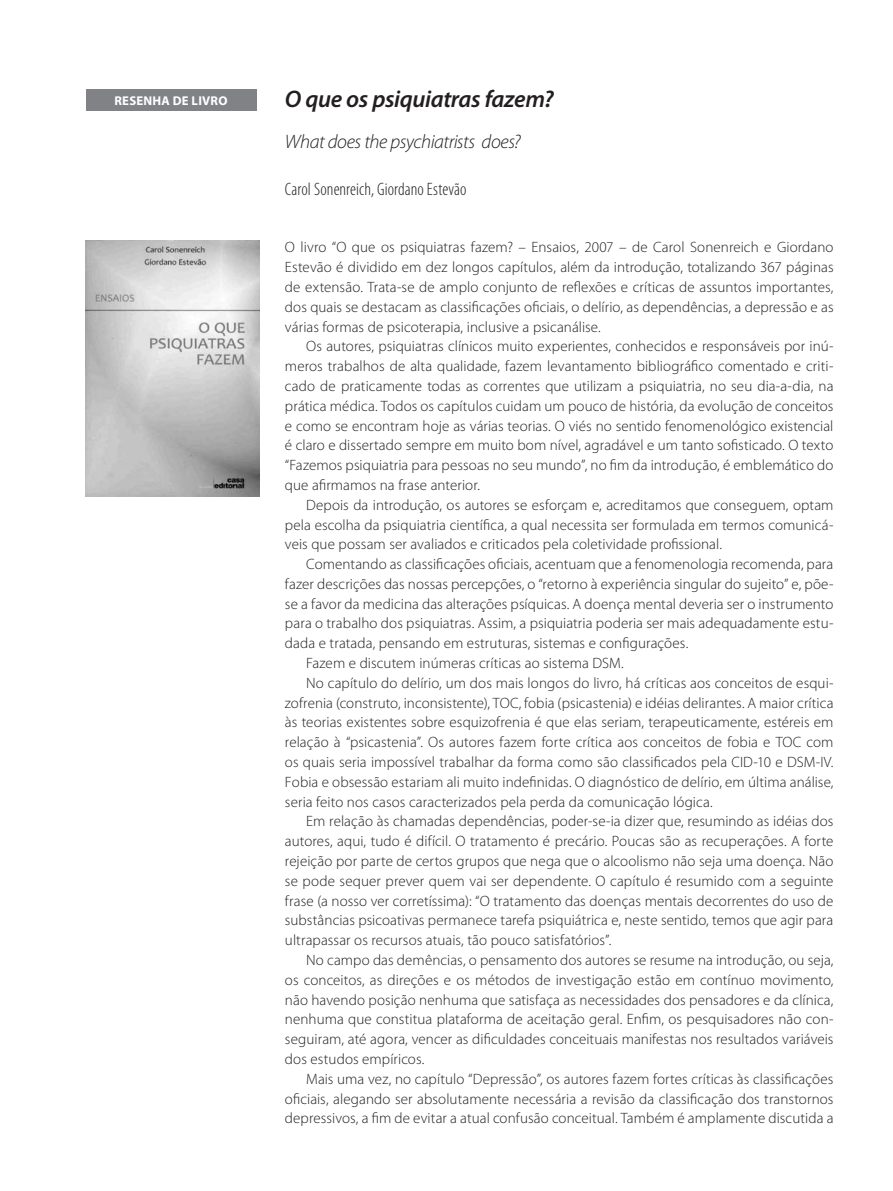
<style>
.page{position:relative;width:893px;height:1191px;background:#fff}
.page>*{position:absolute;margin:0;border:0;box-sizing:border-box;transform-origin:0 0}
.t1{font:italic 600 24px "Myriad Pro";letter-spacing:-.015em;color:#231f20}
.t2{font:italic 300 19.5px "Myriad Pro";letter-spacing:-.025em;color:#231f20}
.t3{font:300 condensed 18px "Myriad Pro";letter-spacing:.005em;color:#231f20}
.t4{font:300 15px/19.8px "Myriad Pro";letter-spacing:.005em;color:#231f20;text-align:justify}
.t5{font:700 12.75px "Myriad Pro";letter-spacing:.02em;color:#fff}
</style>
<div class="page">
<div style="left:86px;top:89px;width:170px;height:22px;background:#808285"></div>
<img style="left:86px;top:240px;width:174px;height:257px">
<p class="t5" style="left:114px;top:93px;width:115px">RESENHA DE LIVRO</p>
<h1 class="t1" style="left:285px;top:86px;width:270px">O que os psiquiatras fazem?</h1>
<h2 class="t2" style="left:285px;top:131px;width:237px">What does the psychiatrists does?</h2>
<p class="t3" style="left:285px;top:179px;width:183px">Carol Sonenreich, Giordano Estevão</p>
<p class="t4" style="left:285px;top:238px;width:550px">O livro “O que os psiquiatras fazem? – Ensaios, 2007 – de Carol Sonenreich e Giordano Estevão é dividido em dez longos capítulos, além da introdução, totalizando 367 páginas de extensão. Trata-se de amplo conjunto de reflexões e críticas de assuntos importantes, dos quais se destacam as classificações oficiais, o delírio, as dependências, a depressão e as várias formas de psicoterapia, inclusive a psicanálise.</p>
<p class="t4" style="left:285px;top:337px;width:550px;text-indent:21px">Os autores, psiquiatras clínicos muito experientes, conhecidos e responsáveis por inú&shy;meros trabalhos de alta qualidade, fazem levantamento bibliográfico comentado e criti&shy;cado de praticamente todas as correntes que utilizam a psiquiatria, no seu dia-a-dia, na prática médica. Todos os capítulos cuidam um pouco de história, da evolução de conceitos e como se encontram hoje as várias teorias. O viés no sentido fenomenológico existencial é claro e dissertado sempre em muito bom nível, agradável e um tanto sofisticado. O texto “Fazemos psiquiatria para pessoas no seu mundo”, no fim da introdução, é emblemático do que afirmamos na frase anterior.</p>
<p class="t4" style="left:285px;top:495px;width:550px;text-indent:21px">Depois da introdução, os autores se esforçam e, acreditamos que conseguem, optam pela escolha da psiquiatria científica, a qual necessita ser formulada em termos comunicá&shy;veis que possam ser avaliados e criticados pela coletividade profissional.</p>
<p class="t4" style="left:306px;top:554px;width:529px">Comentando as classificações oficiais, acentuam que a fenomenologia recomenda, para</p>
<p class="t4" style="left:285px;top:574px;width:550px">fazer descrições das nossas percepções, o “retorno à experiência singular do sujeito” e, põe-</p>
<p class="t4" style="left:285px;top:594px;width:550px">se a favor da medicina das alterações psíquicas. A doença mental deveria ser o instrumento</p>
<p class="t4" style="left:285px;top:614px;width:550px">para o trabalho dos psiquiatras. Assim, a psiquiatria poderia ser mais adequadamente estu-</p>
<p class="t4" style="left:285px;top:633px;width:405px">dada e tratada, pensando em estruturas, sistemas e configurações.</p>
<p class="t4" style="left:306px;top:653px;width:319px">Fazem e discutem inúmeras críticas ao sistema DSM.</p>
<p class="t4" style="left:306px;top:673px;width:529px">No capítulo do delírio, um dos mais longos do livro, há críticas aos conceitos de esqui-</p>
<p class="t4" style="left:285px;top:693px;width:550px">zofrenia (construto, inconsistente), TOC, fobia (psicastenia) e idéias delirantes. A maior crítica</p>
<p class="t4" style="left:285px;top:713px;width:550px">às teorias existentes sobre esquizofrenia é que elas seriam, terapeuticamente, estéreis em</p>
<p class="t4" style="left:285px;top:732px;width:550px">relação à “psicastenia”. Os autores fazem forte crítica aos conceitos de fobia e TOC com</p>
<p class="t4" style="left:285px;top:752px;width:550px">os quais seria impossível trabalhar da forma como são classificados pela CID-10 e DSM-IV.</p>
<p class="t4" style="left:285px;top:772px;width:550px">Fobia e obsessão estariam ali muito indefinidas. O diagnóstico de delírio, em última análise,</p>
<p class="t4" style="left:285px;top:792px;width:429px">seria feito nos casos caracterizados pela perda da comunicação lógica.</p>
<p class="t4" style="left:306px;top:811px;width:529px">Em relação às chamadas dependências, poder-se-ia dizer que, resumindo as idéias dos</p>
<p class="t4" style="left:285px;top:831px;width:550px">autores, aqui, tudo é difícil. O tratamento é precário. Poucas são as recuperações. A forte</p>
<p class="t4" style="left:285px;top:851px;width:550px">rejeição por parte de certos grupos que nega que o alcoolismo não seja uma doença. Não</p>
<p class="t4" style="left:285px;top:871px;width:550px">se pode sequer prever quem vai ser dependente. O capítulo é resumido com a seguinte</p>
<p class="t4" style="left:285px;top:891px;width:550px">frase (a nosso ver corretíssima): “O tratamento das doenças mentais decorrentes do uso de</p>
<p class="t4" style="left:285px;top:910px;width:550px">substâncias psicoativas permanece tarefa psiquiátrica e, neste sentido, temos que agir para</p>
<p class="t4" style="left:285px;top:930px;width:328px">ultrapassar os recursos atuais, tão pouco satisfatórios”.</p>
<p class="t4" style="left:306px;top:950px;width:529px">No campo das demências, o pensamento dos autores se resume na introdução, ou seja,</p>
<p class="t4" style="left:285px;top:970px;width:550px">os conceitos, as direções e os métodos de investigação estão em contínuo movimento,</p>
<p class="t4" style="left:285px;top:990px;width:550px">não havendo posição nenhuma que satisfaça as necessidades dos pensadores e da clínica,</p>
<p class="t4" style="left:285px;top:1009px;width:550px">nenhuma que constitua plataforma de aceitação geral. Enfim, os pesquisadores não con-</p>
<p class="t4" style="left:285px;top:1029px;width:550px">seguiram, até agora, vencer as dificuldades conceituais manifestas nos resultados variáveis</p>
<p class="t4" style="left:285px;top:1049px;width:141px">dos estudos empíricos.</p>
<p class="t4" style="left:306px;top:1069px;width:529px">Mais uma vez, no capítulo “Depressão”, os autores fazem fortes críticas às classificações</p>
<p class="t4" style="left:285px;top:1088px;width:550px">oficiais, alegando ser absolutamente necessária a revisão da classificação dos transtornos</p>
<p class="t4" style="left:285px;top:1108px;width:550px">depressivos, a fim de evitar a atual confusão conceitual. Também é amplamente discutida a</p>
</div>
